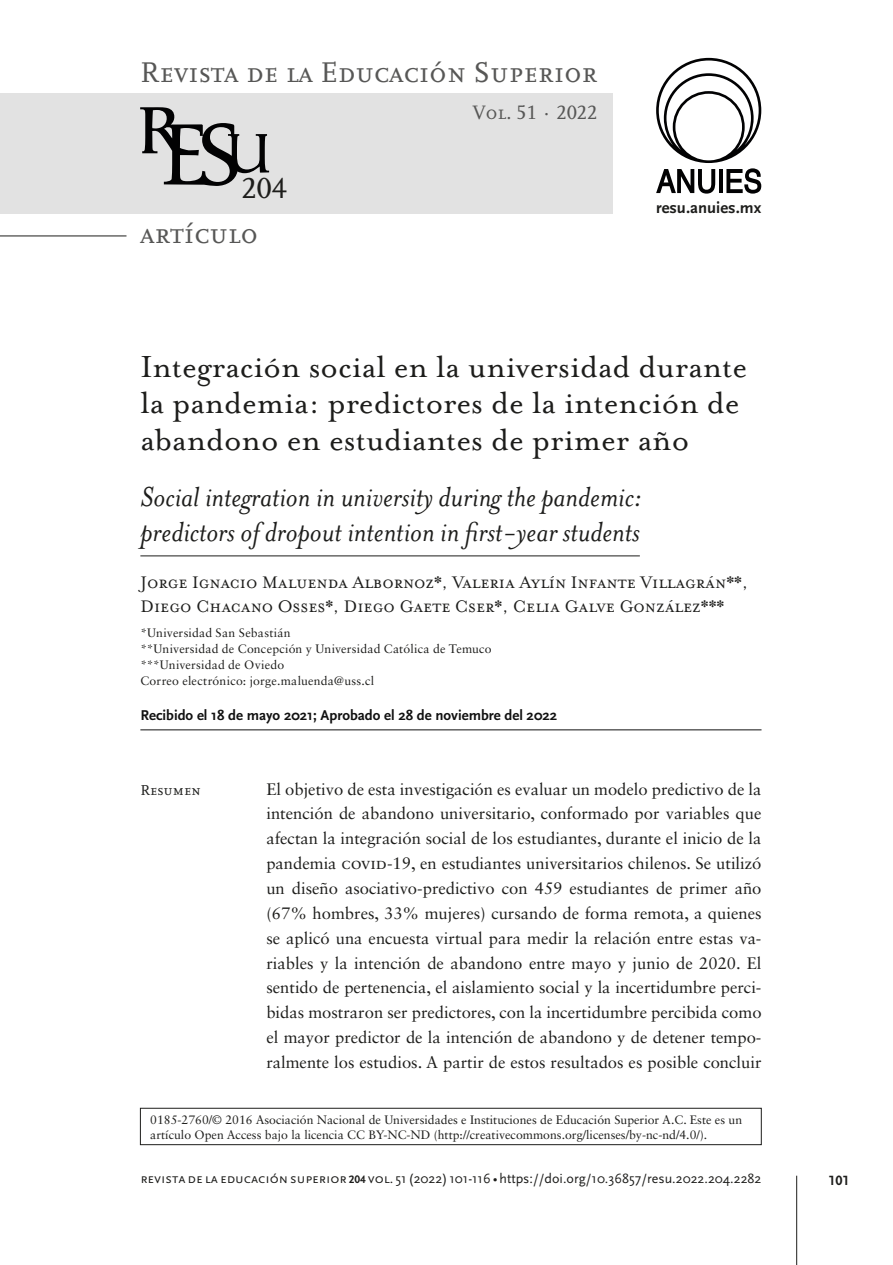
<style>
.page{position:relative;width:893px;height:1265px;background:#fff}
.page>*{position:absolute;margin:0;border:0;box-sizing:border-box;transform-origin:0 0}
.TITULO_original{font:35px/36.8px "Mrs Eaves OT";color:#1d1d1b}
.TITULO_traducido{font:italic 31.5px/35px "Mrs Eaves OT";color:#1d1d1b}
.t1{font:30.45px "Scala Caps";color:#1d1d1b}
.t2{font:29.75px "Scala Caps";color:#575756}
.t3{font:20.3px "Scala Caps";color:#575756}
.AUTOR{font:19.25px/23.1px "Mrs Eaves Small Caps OT";color:#1d1d1b}
.Texto_Portadilla{font:16.62px/24.8px "Sabon LT Std";color:#1d1d1b;text-align:justify}
.t4{font:700 16.62px "Scala Sans";color:#1d1d1b}
.Texto_Portadilla-2{font:15.05px "Scala Caps";color:#1d1d1b}
.recibido_aceptado{font:700 14.88px "Scala Sans";color:#111}
.t5{font:14px "Scala Sans Regular SC";color:#1d1d1b}
.t6{font:14px "Scala Sans Bold SC";color:#1d1d1b}
.Afiliación_Autores{font:12.25px/14.7px "Sabon LT Std";color:#1d1d1b}
.Afiliación_Autores-2{font:12.25px "Sabon LT Std";letter-spacing:.02em;color:#1d1d1b}
.s1{font-family:"Scala Sans Bold SC";font-size:11.38px}
.s2{font-family:"Scala Sans"}
</style>
<div class="page">
<div style="left:0;top:93px;width:613px;height:120px;background:#e2e2e2"></div>
<div style="left:140px;top:1108px;width:621px;height:37px;border:1px solid #1d1d1b"></div>
<svg style="left:140px;top:107px;width:129px;height:79px"></svg>
<svg style="left:656px;top:58px;width:105px;height:136px"></svg>
<hr style="left:796px;top:1176px;width:1px;height:89px;background:#1d1d1b">
<hr style="left:0;top:236px;width:126px;height:1px;background:#1d1d1b">
<hr style="left:140px;top:555px;width:500px;height:1px;background:#1d1d1b">
<hr style="left:140px;top:729px;width:621px;height:1px;background:#111">
<h3 class="t2" style="left:140px;top:56px;width:459px">Revista de la Educación Superior</h3>
<h3 class="t1" style="left:241px;top:172px;width:47px">204</h3>
<h3 class="t2" style="left:140px;top:217px;width:119px">artículo</h3>
<p class="t3" style="left:472px;top:101px;width:126px">Vol. 51 · 2022</p>
<p class="t4" style="left:656px;top:199px;width:107px">resu.anuies.mx</p>
<p class="TITULO_original" style="left:140px;top:348px;width:608px">Integración social en la universidad durante la pandemia: predictores de la intención de abandono en estudiantes de primer año</p>
<p class="TITULO_traducido" style="left:140px;top:479px;width:503px">Social integration in university during the pandemic: predictors of dropout intention in first-year students</p>
<p class="AUTOR" style="left:140px;top:571px;width:609px">Jorge Ignacio Maluenda Albornoz*, Valeria Aylín Infante Villagrán**,<br>Diego Chacano Osses*, Diego Gaete Cser*, Celia Galve González***</p>
<p class="Afiliación_Autores-2" style="left:140px;top:626px;width:152px">*Universidad San Sebastián</p>
<p class="Afiliación_Autores" style="left:140px;top:641px;width:353px">**Universidad de Concepción y Universidad Católica de Temuco</p>
<p class="Afiliación_Autores-2" style="left:140px;top:657px;width:145px">***Universidad de Oviedo</p>
<p class="Afiliación_Autores-2" style="left:140px;top:673px;width:235px">Correo electrónico: jorge.maluenda@uss.cl</p>
<p class="recibido_aceptado" style="left:140px;top:707px;width:418px">Recibido el 18 de mayo 2021; Aprobado el 28 de noviembre del 2022</p>
<p class="Texto_Portadilla-2" style="left:140px;top:781px;width:62px">Resumen</p>
<p class="Texto_Portadilla" style="left:266px;top:776px;width:497px">El objetivo de esta investigación es evaluar un modelo predictivo de la intención de abandono universitario, conformado por variables que afectan la integración social de los estudiantes, durante el inicio de la pandemia covid-19, en estudiantes universitarios chilenos. Se utilizó un diseño asociativo-predictivo con 459 estudiantes de primer año (67% hombres, 33% mujeres) cursando de forma remota, a quienes se aplicó una encuesta virtual para medir la relación entre estas va&shy;riables y la intención de abandono entre mayo y junio de 2020. El sentido de pertenencia, el aislamiento social y la incertidumbre perci&shy;bidas mostraron ser predictores, con la incertidumbre percibida como el mayor predictor de la intención de abandono y de detener tempo&shy;ralmente los estudios. A partir de estos resultados es posible concluir</p>
<p class="Afiliación_Autores" style="left:150px;top:1112px;width:593px">0185-2760/© 2016 Asociación Nacional de Universidades e Instituciones de Educación Superior A.C. Este es un artículo Open Access bajo la licencia CC BY-NC-ND (http://creativecommons.org/licenses/by-nc-nd/4.0/).</p>
<p class="t5" style="left:140px;top:1171px;width:623px">revista de la educación superior <span class="s1">204</span> vol. 51 (2022) 101-116 • <span class="s2">https://doi.org/10.36857/resu.2022.204.2282</span></p>
<p class="t6" style="left:828px;top:1173px;width:22px">101</p>
</div>
